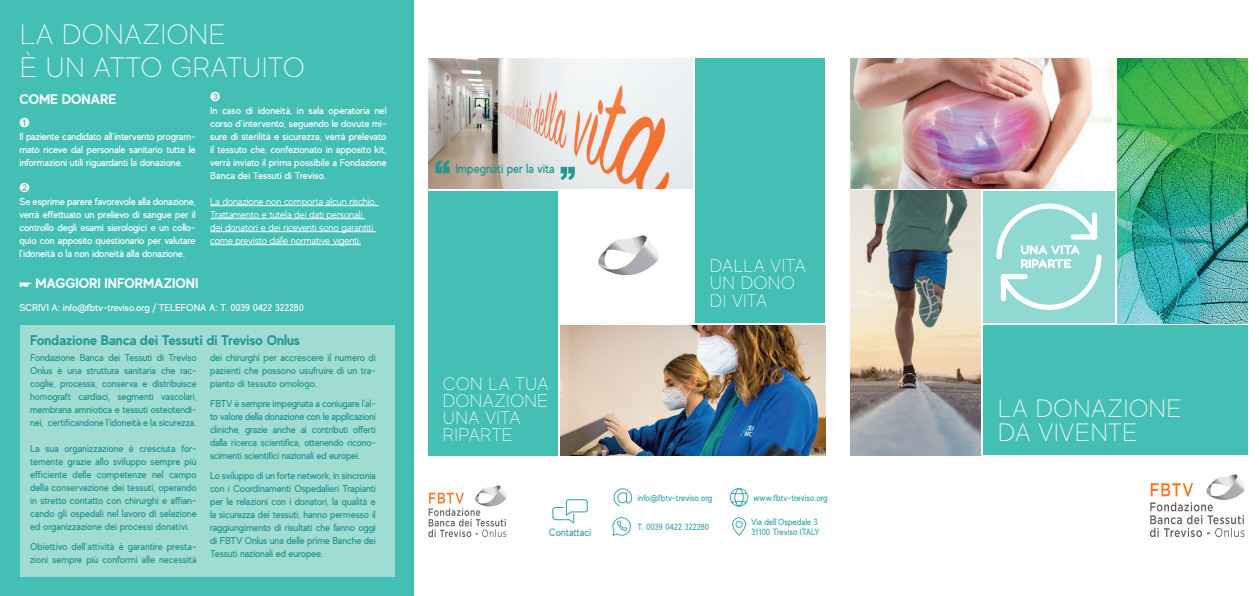
<style>
.page{position:relative;width:1259px;height:596px;background:#fff}
.page>*{position:absolute;margin:0;border:0;box-sizing:border-box;transform-origin:0 0}
.t1{font:100 28px/33px "MADE Evolve Sans";letter-spacing:-.01em;color:#fff}
.t2{font:100 25px/24px "MADE Evolve Sans";letter-spacing:-.01em;color:#fff}
.t3{font:100 18px/17px "MADE Evolve Sans";letter-spacing:-.01em;color:#fff}
.t4{font:700 14px "MADE Evolve Sans";color:#249891}
.t5{font:700 14px "MADE Evolve Sans";color:#fff}
.t6{font:500 12.7px "MADE Evolve Sans";letter-spacing:-.005em;color:#249891;scale:.93 1}
.t7{font:500 10.7px "MADE Evolve Sans";letter-spacing:-.005em;color:#40a8b1;scale:.93 1}
.t8{font:500 10px/13px "MADE Evolve Sans";letter-spacing:-.01em;color:#249891;text-align:justify}
.t9{font:500 10px/13px "MADE Evolve Sans";letter-spacing:-.015em;color:#fff;text-align:justify}
.t10{font:10px/13px "MADE Evolve Sans";letter-spacing:-.01em;color:#fff}
.t11{font:500 9.1px "MADE Evolve Sans";letter-spacing:-.01em;color:#40a8b1;scale:.93 1}
</style>
<div class="page">
<div style="left:0;top:0;width:414px;height:595px;background:#43bfb4"></div>
<svg style="left:1150px;top:474px;width:95px;height:62px"></svg>
<img style="left:851px;top:59px;width:263px;height:130px">
<img style="left:851px;top:191px;width:129px;height:264px">
<img style="left:1117px;top:59px;width:130px;height:264px">
<div style="left:983px;top:191px;width:131px;height:131px;background:#90d9d2"></div>
<div style="left:983px;top:325px;width:264px;height:130px;background:#43bfb4"></div>
<svg style="left:996px;top:203px;width:106px;height:107px"></svg>
<svg style="left:428px;top:485px;width:79px;height:51px"></svg>
<svg style="left:613px;top:488px;width:19px;height:18px"></svg>
<svg style="left:612px;top:517px;width:19px;height:19px"></svg>
<svg style="left:729px;top:488px;width:19px;height:18px"></svg>
<svg style="left:732px;top:517px;width:14px;height:19px"></svg>
<svg style="left:552px;top:499px;width:36px;height:25px"></svg>
<div style="left:20px;top:325px;width:374px;height:251px;background:#a0dcd1"></div>
<hr style="left:210px;top:205px;width:169px;height:1px;background:#fff">
<hr style="left:210px;top:218px;width:155px;height:1px;background:#fff">
<hr style="left:210px;top:231px;width:166px;height:1px;background:#fff">
<hr style="left:210px;top:244px;width:151px;height:1px;background:#fff">
<img style="left:428px;top:59px;width:264px;height:130px">
<div style="left:428px;top:191px;width:130px;height:264px;background:#43bfb4"></div>
<div style="left:695px;top:59px;width:130px;height:264px;background:#43bfb4"></div>
<img style="left:561px;top:325px;width:264px;height:130px">
<svg style="left:598px;top:235px;width:61px;height:41px"></svg>
<svg style="left:435px;top:160px;width:15px;height:13px"></svg>
<svg style="left:560px;top:167px;width:15px;height:13px"></svg>
<h1 class="t1" style="left:19px;top:18px;width:287px">LA DONAZIONE<br>È UN ATTO GRATUITO</h1>
<h3 class="t5" style="left:19px;top:90px;width:98px">COME DONARE</h3>
<p class="t9" style="left:19px;top:129px;width:178px">Il paziente candidato all’intervento program&shy;mato riceve dal personale sanitario tutte le informazioni utili riguardanti la donazione.</p>
<p class="t9" style="left:19px;top:194px;width:178px">Se esprime parere favorevole alla donazione, verrà effettuato un prelievo di sangue per il controllo degli esami sierologici e un collo&shy;quio con apposito questionario per valutare l’idoneità o la non idoneità alla donazione.</p>
<h3 class="t5" style="left:35px;top:274px;width:165px">MAGGIORI INFORMAZIONI</h3>
<p class="t9" style="left:19px;top:300px;width:286px">SCRIVI A: info@fbtv-treviso.org / TELEFONA A: T. 0039 0422 322280</p>
<p class="t9" style="left:210px;top:103px;width:178px">In caso di idoneità, in sala operatoria nel corso d’intervento, seguendo le dovute mi&shy;sure di sterilità e sicurezza, verrà prelevato il tessuto che, confezionato in apposito kit, verrà inviato il prima possibile a Fondazione Banca dei Tessuti di Treviso.</p>
<p class="t10" style="left:210px;top:194px;width:168px">La donazione non comporta alcun rischio.<br>Trattamento e tutela dei dati personali dei donatori e dei riceventi sono garantiti come previsto dalle normative vigenti.</p>
<h3 class="t4" style="left:30px;top:330px;width:271px">Fondazione Banca dei Tessuti di Treviso Onlus</h3>
<p class="t8" style="left:30px;top:350px;width:168px">Fondazione Banca dei Tessuti di Treviso Onlus è una struttura sanitaria che rac&shy;coglie, processa, conserva e distribuisce homograft cardiaci, segmenti vascolari, membrana amniotica e tessuti osteotendi&shy;nei, certificandone l’idoneità e la sicurezza.</p>
<p class="t8" style="left:30px;top:441px;width:168px">La sua organizzazione è cresciuta for&shy;temente grazie allo sviluppo sempre più efficiente delle competenze nel campo della conservazione dei tessuti, operando in stretto contatto con chirurghi e affian&shy;cando gli ospedali nel lavoro di selezione ed organizzazione dei processi donativi.</p>
<p class="t8" style="left:30px;top:539px;width:168px">Obiettivo dell’attività è garantire presta&shy;zioni sempre più conformi alle necessità</p>
<p class="t8" style="left:210px;top:350px;width:167px">dei chirurghi per accrescere il numero di pazienti che possono usufruire di un tra&shy;pianto di tessuto omologo.</p>
<p class="t8" style="left:210px;top:396px;width:167px">FBTV è sempre impegnata a coniugare l’al&shy;to valore della donazione con le applicazioni cliniche, grazie anche ai contributi offerti dalla ricerca scientifica, ottenendo ricono&shy;scimenti scientifici nazionali ed europei.</p>
<p class="t8" style="left:210px;top:468px;width:167px">Lo sviluppo di un forte network, in sincronia con i Coordinamenti Ospedalieri Trapianti per le relazioni con i donatori, la qualità e la sicurezza dei tessuti, hanno permesso il raggiungimento di risultati che fanno oggi di FBTV Onlus una delle prime Banche dei Tessuti nazionali ed europee.</p>
<p class="t6" style="left:455px;top:161px;width:108px">Impegnàti per la vita</p>
<h3 class="t3" style="left:442px;top:374px;width:108px">CON LA TUA<br>DONAZIONE<br>UNA VITA<br>RIPARTE</h3>
<h3 class="t3" style="left:709px;top:257px;width:98px">DALLA VITA<br>UN DONO<br>DI VITA</h3>
<p class="t11" style="left:637px;top:491px;width:82px">info@fbtv-treviso.org</p>
<p class="t11" style="left:637px;top:520px;width:79px">T. 0039 0422 322280</p>
<p class="t11" style="left:753px;top:491px;width:81px">www.fbtv-treviso.org</p>
<p class="t11" style="left:751px;top:515px;width:73px">Via dell’Ospedale 3</p>
<p class="t7" style="left:549px;top:525px;width:47px">Contattaci</p>
<p class="t11" style="left:751px;top:526px;width:75px">31100 Treviso ITALY</p>
<h2 class="t2" style="left:997px;top:395px;width:186px">LA DONAZIONE<br>DA VIVENTE</h2>
</div>
